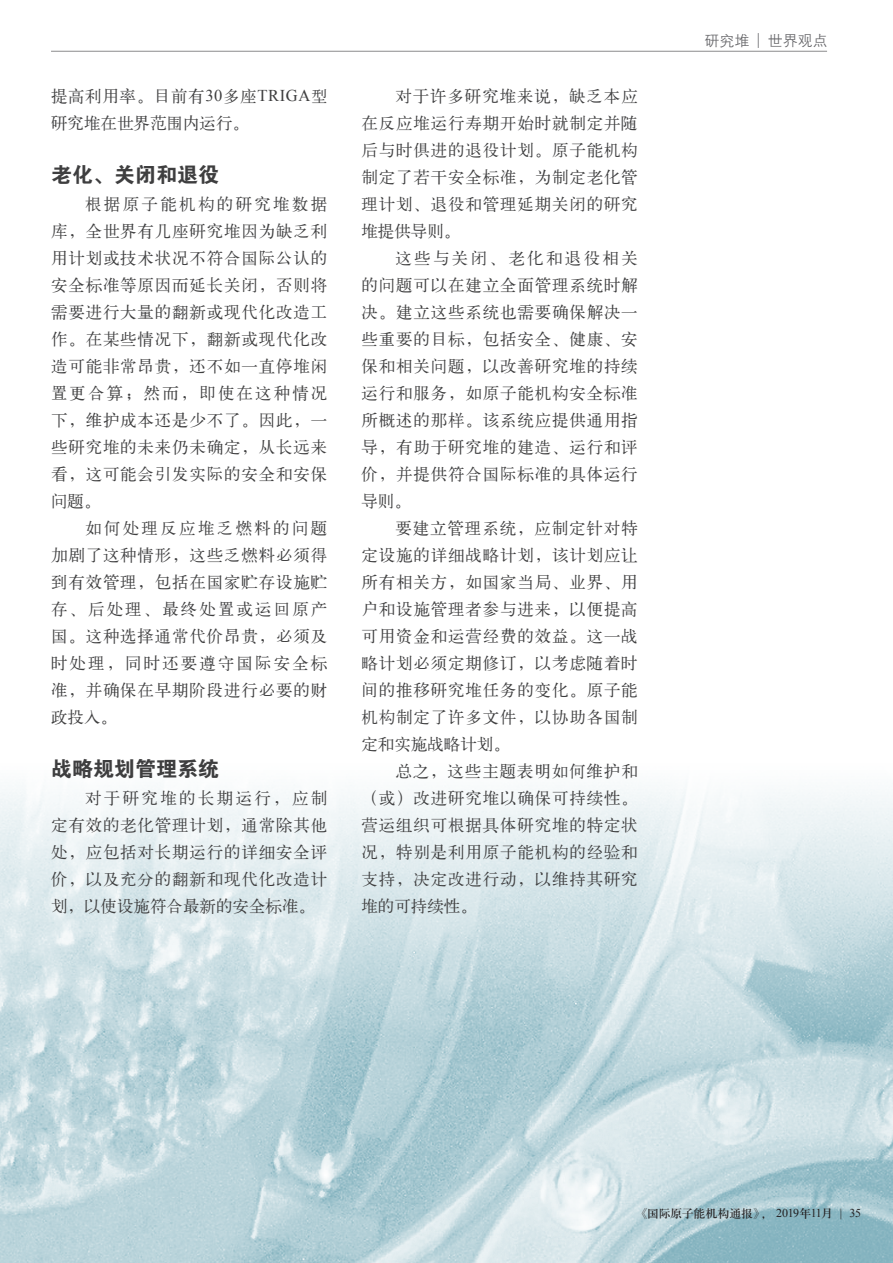
<style>
.page{position:relative;width:893px;height:1263px;background:#fff}
.page>*{position:absolute;margin:0;border:0;box-sizing:border-box;transform-origin:0 0}
.t1{font:21px "FZDHTK GBK1 0";color:#3e3e3f}
.t2{font:16.5px/27px "H Ya 1 gj";letter-spacing:.05em;color:#3e3e3f;text-align:justify}
.t3{font:16.5px/27px "H Ya 1 gj";color:#3e3e3f}
.t4{font:15px "H Yg 2 gj";color:#636366}
.t5{font:12px "H Ya 3 gj";letter-spacing:-.015em;color:#231f20}
.s1{font-family:"Times New Roman"}
.s2{font-family:"Koz Min Pr 6 N"}
</style>
<div class="page">
<img style="left:0;top:785px;width:893px;height:478px">
<hr style="left:51px;top:51px;width:776px;height:1px;background:#636366">
<p class="t3" style="left:51px;top:82px;width:278px">提高利用率。目前有<span class="s1">30</span>多座<span class="s1">TRIGA</span>型研究堆在世界范围内运行。</p>
<p class="t1" style="left:51px;top:163px;width:169px">老化、关闭和退役</p>
<p class="t2" style="left:51px;top:190px;width:278px;text-indent:34px">根据原子能机构的研究堆数据库，全世界有几座研究堆因为缺乏利用计划或技术状况不符合国际公认的安全标准等原因而延长关闭，否则将需要进行大量的翻新或现代化改造工作。在某些情况下，翻新或现代化改造可能非常昂贵，还不如一直停堆闲置更合算；然而，即使在这种情况下，维护成本还是少不了。因此，一些研究堆的未来仍未确定，从长远来看，这可能会引发实际的安全和安保问题。</p>
<p class="t2" style="left:51px;top:514px;width:278px;text-indent:34px">如何处理反应堆乏燃料的问题加剧了这种情形，这些乏燃料必须得到有效管理，包括在国家贮存设施贮存、后处理、最终处置或运回原产国。这种选择通常代价昂贵，必须及时处理，同时还要遵守国际安全标准，并确保在早期阶段进行必要的财政投入。</p>
<p class="t1" style="left:51px;top:757px;width:169px">战略规划管理系统</p>
<p class="t2" style="left:51px;top:784px;width:278px;text-indent:34px">对于研究堆的长期运行，应制定有效的老化管理计划，通常除其他处，应包括对长期运行的详细安全评价，以及充分的翻新和现代化改造计划，以使设施符合最新的安全标准。</p>
<p class="t2" style="left:361px;top:82px;width:278px;text-indent:34px">对于许多研究堆来说，缺乏本应在反应堆运行寿期开始时就制定并随后与时俱进的退役计划。原子能机构制定了若干安全标准，为制定老化管理计划、退役和管理延期关闭的研究堆提供导则。</p>
<p class="t2" style="left:361px;top:244px;width:278px;text-indent:34px">这些与关闭、老化和退役相关的问题可以在建立全面管理系统时解决。建立这些系统也需要确保解决一些重要的目标，包括安全、健康、安保和相关问题，以改善研究堆的持续运行和服务，如原子能机构安全标准所概述的那样。该系统应提供通用指导，有助于研究堆的建造、运行和评价，并提供符合国际标准的具体运行导则。</p>
<p class="t2" style="left:361px;top:514px;width:278px;text-indent:34px">要建立管理系统，应制定针对特定设施的详细战略计划，该计划应让所有相关方，如国家当局、业界、用户和设施管理者参与进来，以便提高可用资金和运营经费的效益。这一战略计划必须定期修订，以考虑随着时间的推移研究堆任务的变化。原子能机构制定了许多文件，以协助各国制定和实施战略计划。</p>
<p class="t2" style="left:361px;top:757px;width:278px;text-indent:34px">总之，这些主题表明如何维护和（或）改进研究堆以确保可持续性。营运组织可根据具体研究堆的特定状况，特别是利用原子能机构的经验和支持，决定改进行动，以维持其研究堆的可持续性。</p>
<p class="t4" style="left:704px;top:33px;width:125px">研究堆 | 世界观点</p>
<p class="t5" style="left:635px;top:1208px;width:227px"><span class="s2">《</span>国际原子能机构通报<span class="s2">》，</span> <span class="s1">2019</span>年<span class="s1">11</span>月 <span class="s1">| 35</span></p>
</div>
